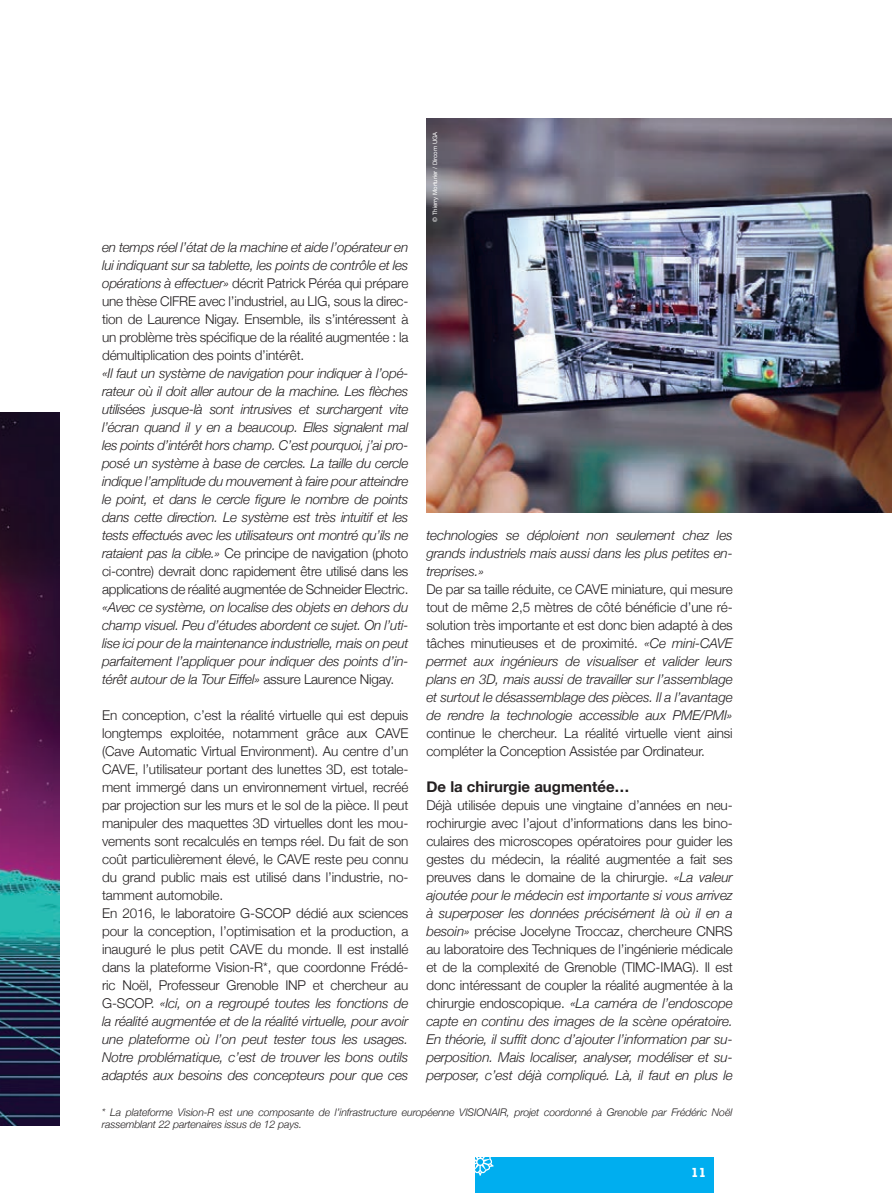
<style>
.page{position:relative;width:892px;height:1193px;background:#fff}
.page>*{position:absolute;margin:0;border:0;box-sizing:border-box;transform-origin:0 0}
.t1{font:700 15px "Helvetica Neue";color:#231f20}
.t2{font:300 13.5px/18px "Helvetica Neue";letter-spacing:-.01em;color:#231f20;text-align:justify}
.t3{font:italic 300 13.5px/18px "Helvetica Neue";letter-spacing:-.015em;color:#231f20;text-align:justify}
.t4{font:700 13.5px "Rockwell";color:#fff}
.t5{font:italic 300 10.5px/12px "Helvetica Neue";letter-spacing:-.01em;color:#231f20}
.t6{font:6px "Helvetica Neue";color:#fff}
.s1{font-style:italic}
.s2{font-style:normal}
</style>
<div class="page">
<div style="left:475px;top:1157px;width:238px;height:36px;background:#00aeef"></div>
<svg style="left:475px;top:1157px;width:18px;height:18px"></svg>
<img style="left:0;top:412px;width:60px;height:713px">
<img style="left:426px;top:119px;width:466px;height:394px">
<p class="t2" style="left:102px;top:237px;width:308px"><span class="s1">en temps réel l’état de la machine et aide l’opérateur en lui indiquant sur sa tablette, les points de contrôle et les opérations à effectuer»</span> décrit Patrick Péréa qui prépare une thèse CIFRE avec l’industriel, au LIG, sous la direc&shy;tion de Laurence Nigay. Ensemble, ils s’intéressent à un problème très spécifique de la réalité augmentée : la démultiplication des points d’intérêt.</p>
<p class="t3" style="left:102px;top:363px;width:308px">«Il faut un système de navigation pour indiquer à l’opé&shy;rateur où il doit aller autour de la machine. Les flèches utilisées jusque-là sont intrusives et surchargent vite l’écran quand il y en a beaucoup. Elles signalent mal les points d’intérêt hors champ. C’est pourquoi, j’ai pro&shy;posé un système à base de cercles. La taille du cercle indique l’amplitude du mouvement à faire pour atteindre le point, et dans le cercle figure le nombre de points dans cette direction. Le système est très intuitif et les tests effectués avec les utilisateurs ont montré qu’ils ne rataient pas la cible.» <span class="s2">Ce principe de navigation (photo ci-contre) devrait donc rapidement être utilisé dans les applications de réalité augmentée de Schneider Electric.</span></p>
<p class="t3" style="left:102px;top:597px;width:308px">«Avec ce système, on localise des objets en dehors du champ visuel. Peu d’études abordent ce sujet. On l’uti&shy;lise ici pour de la maintenance industrielle, mais on peut parfaitement l’appliquer pour indiquer des points d’in&shy;térêt autour de la Tour Eiffel» <span class="s2">assure Laurence Nigay.</span></p>
<p class="t2" style="left:102px;top:705px;width:308px;text-align:left">En conception, c’est la réalité virtuelle qui est depuis longtemps exploitée, notamment grâce aux CAVE (Cave Automatic Virtual Environment). Au centre d’un CAVE, l’utilisateur portant des lunettes 3D, est totale&shy;ment immergé dans un environnement virtuel, recréé par projection sur les murs et le sol de la pièce. Il peut manipuler des maquettes 3D virtuelles dont les mou&shy;vements sont recalculés en temps réel. Du fait de son coût particulièrement élevé, le CAVE reste peu connu du grand public mais est utilisé dans l’industrie, no&shy;tamment automobile.<br>En 2016, le laboratoire G-SCOP dédié aux sciences pour la conception, l’optimisation et la production, a inauguré le plus petit CAVE du monde. Il est installé dans la plateforme Vision-R*, que coordonne Frédé&shy;ric Noël, Professeur Grenoble INP et chercheur au G-SCOP. <span class="s1">«Ici, on a regroupé toutes les fonctions de la réalité augmentée et de la réalité virtuelle, pour avoir une plateforme où l’on peut tester tous les usages.<br>Notre problématique, c’est de trouver les bons outils adaptés aux besoins des concepteurs pour que ces</span></p>
<p class="t6" style="left:431px;top:222px;width:91px;rotate:-90deg">© Thierry Morturier / Dircom UGA</p>
<p class="t3" style="left:426px;top:525px;width:308px">technologies se déploient non seulement chez les grands industriels mais aussi dans les plus petites en&shy;treprises.»</p>
<p class="t3" style="left:426px;top:579px;width:308px"><span class="s2">De par sa taille réduite, ce CAVE miniature, qui mesure tout de même 2,5 mètres de côté bénéficie d’une ré&shy;solution très importante et est donc bien adapté à des tâches minutieuses et de proximité.</span> «Ce mini-CAVE permet aux ingénieurs de visualiser et valider leurs plans en 3D, mais aussi de travailler sur l’assemblage et surtout le désassemblage des pièces. Il a l’avantage de rendre la technologie accessible aux PME/PMI»</p>
<p class="t2" style="left:426px;top:723px;width:308px">continue le chercheur. La réalité virtuelle vient ainsi compléter la Conception Assistée par Ordinateur.</p>
<p class="t1" style="left:426px;top:775px;width:205px">De la chirurgie augmentée…</p>
<p class="t2" style="left:426px;top:795px;width:308px">Déjà utilisée depuis une vingtaine d’années en neu&shy;rochirurgie avec l’ajout d’informations dans les bino&shy;culaires des microscopes opératoires pour guider les gestes du médecin, la réalité augmentée a fait ses preuves dans le domaine de la chirurgie. <span class="s1">«La valeur ajoutée pour le médecin est importante si vous arrivez à superposer les données précisément là où il en a besoin»</span> précise Jocelyne Troccaz, chercheure CNRS au laboratoire des Techniques de l’ingénierie médicale et de la complexité de Grenoble (TIMC-IMAG). Il est donc intéressant de coupler la réalité augmentée à la chirurgie endoscopique. <span class="s1">«La caméra de l’endoscope capte en continu des images de la scène opératoire.<br>En théorie, il suffit donc d’ajouter l’information par su&shy;perposition. Mais localiser, analyser, modéliser et su&shy;perposer, c’est déjà compliqué. Là, il faut en plus le</span></p>
<p class="t5" style="left:102px;top:1106px;width:632px">* La plateforme Vision-R est une composante de l’infrastructure européenne VISIONAIR, projet coordonné à Grenoble par Frédéric Noël rassemblant 22 partenaires issus de 12 pays.</p>
<p class="t4" style="left:691px;top:1164px;width:16px">11</p>
</div>
